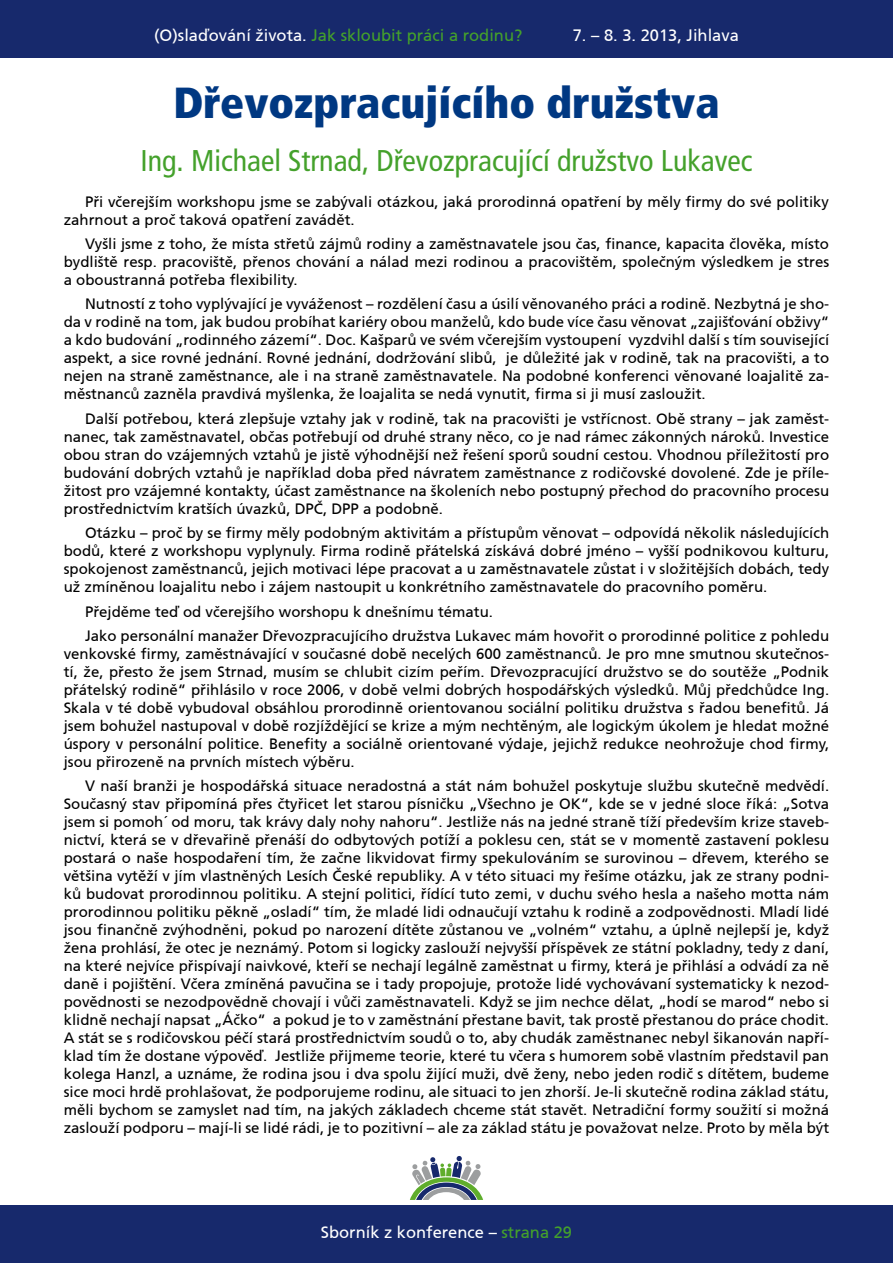
<style>
.page{position:relative;width:893px;height:1263px;background:#fff}
.page>*{position:absolute;margin:0;border:0;box-sizing:border-box;transform-origin:0 0}
.t1{font:900 condensed 43.5px "Frutiger CE";color:#003882}
.t2{font:condensed 30px "Frutiger CE";color:#44a12b}
.t3{font:16.5px "Frutiger CE";color:#fff}
.t4{font:16.5px "Frutiger CE";color:#44a12b}
.t5{font:15px/18px "Frutiger CE";color:#000;text-align:justify}
.s1{color:#fff}
.s2{color:#44a12b}
</style>
<div class="page">
<div style="left:0;top:1205px;width:893px;height:58px;background:#17296c"></div>
<svg style="left:410px;top:1156px;width:73px;height:44px"></svg>
<div style="left:0;top:0;width:893px;height:58px;background:#17296c"></div>
<p class="t4" style="left:154px;top:26px;width:370px"><span class="s1">(O)slaďování života.</span> Jak skloubit práci a rodinu?</p>
<p class="t3" style="left:573px;top:26px;width:168px">7. – 8. 3. 2013, Jihlava</p>
<h1 class="t1" style="left:173px;top:78px;width:548px">Dřevozpracujícího družstva</h1>
<h2 class="t2" style="left:140px;top:143px;width:614px">Ing. Michael Strnad, Dřevozpracující družstvo Lukavec</h2>
<p class="t5" style="left:64px;top:192px;width:767px;text-indent:21px">Při včerejším workshopu jsme se zabývali otázkou, jaká prorodinná opatření by měly firmy do své politiky zahrnout a proč taková opatření zavádět.</p>
<p class="t5" style="left:64px;top:235px;width:767px;text-indent:21px">Vyšli jsme z toho, že místa střetů zájmů rodiny a zaměstnavatele jsou čas, finance, kapacita člověka, místo bydliště resp. pracoviště, přenos chování a nálad mezi rodinou a pracovištěm, společným výsledkem je stres a oboustranná potřeba flexibility.</p>
<p class="t5" style="left:64px;top:295px;width:767px;text-indent:21px">Nutností z toho vyplývající je vyváženost – rozdělení času a úsilí věnovaného práci a rodině. Nezbytná je sho&shy;da v rodině na tom, jak budou probíhat kariéry obou manželů, kdo bude více času věnovat „zajišťování obživy“ a kdo budování „rodinného zázemí“. Doc. Kašparů ve svém včerejším vystoupení vyzdvihl další s tím související aspekt, a sice rovné jednání. Rovné jednání, dodržování slibů, je důležité jak v rodině, tak na pracovišti, a to nejen na straně zaměstnance, ale i na straně zaměstnavatele. Na podobné konferenci věnované loajalitě za&shy;městnanců zazněla pravdivá myšlenka, že loajalita se nedá vynutit, firma si ji musí zasloužit.</p>
<p class="t5" style="left:64px;top:410px;width:767px;text-indent:21px">Další potřebou, která zlepšuje vztahy jak v rodině, tak na pracovišti je vstřícnost. Obě strany – jak zaměst&shy;nanec, tak zaměstnavatel, občas potřebují od druhé strany něco, co je nad rámec zákonných nároků. Investice obou stran do vzájemných vztahů je jistě výhodnější než řešení sporů soudní cestou. Vhodnou příležitostí pro budování dobrých vztahů je například doba před návratem zaměstnance z rodičovské dovolené. Zde je příle&shy;žitost pro vzájemné kontakty, účast zaměstnance na školeních nebo postupný přechod do pracovního procesu prostřednictvím kratších úvazků, DPČ, DPP a podobně.</p>
<p class="t5" style="left:64px;top:524px;width:767px;text-indent:21px">Otázku – proč by se firmy měly podobným aktivitám a přístupům věnovat – odpovídá několik následujících bodů, které z workshopu vyplynuly. Firma rodině přátelská získává dobré jméno – vyšší podnikovou kulturu, spokojenost zaměstnanců, jejich motivaci lépe pracovat a u zaměstnavatele zůstat i v složitějších dobách, tedy už zmíněnou loajalitu nebo i zájem nastoupit u konkrétního zaměstnavatele do pracovního poměru.</p>
<p class="t5" style="left:85px;top:599px;width:746px;line-height:24.3px">Přejděme teď od včerejšího worshopu k dnešnímu tématu.<br>Jako personální manažer Dřevozpracujícího družstva Lukavec mám hovořit o prorodinné politice z pohledu</p>
<p class="t5" style="left:64px;top:645px;width:767px">venkovské firmy, zaměstnávající v současné době necelých 600 zaměstnanců. Je pro mne smutnou skutečnos&shy;tí, že, přesto že jsem Strnad, musím se chlubit cizím peřím. Dřevozpracující družstvo se do soutěže „Podnik přátelský rodině“ přihlásilo v roce 2006, v době velmi dobrých hospodářských výsledků. Můj předchůdce Ing.<br>Skala v té době vybudoval obsáhlou prorodinně orientovanou sociální politiku družstva s řadou benefitů. Já jsem bohužel nastupoval v době rozjíždějící se krize a mým nechtěným, ale logickým úkolem je hledat možné úspory v personální politice. Benefity a sociálně orientované výdaje, jejichž redukce neohrožuje chod firmy, jsou přirozeně na prvních místech výběru.</p>
<p class="t5" style="left:64px;top:777px;width:767px;text-indent:21px">V naší branži je hospodářská situace neradostná a stát nám bohužel poskytuje službu skutečně medvědí.<br>Současný stav připomíná přes čtyřicet let starou písničku „Všechno je OK“, kde se v jedné sloce říká: „Sotva jsem si pomoh´ od moru, tak krávy daly nohy nahoru“. Jestliže nás na jedné straně tíží především krize staveb&shy;nictví, která se v dřevařině přenáší do odbytových potíží a poklesu cen, stát se v momentě zastavení poklesu postará o naše hospodaření tím, že začne likvidovat firmy spekulováním se surovinou – dřevem, kterého se většina vytěží v jím vlastněných Lesích České republiky. A v této situaci my řešíme otázku, jak ze strany podni&shy;ků budovat prorodinnou politiku. A stejní politici, řídící tuto zemi, v duchu svého hesla a našeho motta nám prorodinnou politiku pěkně „osladí“ tím, že mladé lidi odnaučují vztahu k rodině a zodpovědnosti. Mladí lidé jsou finančně zvýhodněni, pokud po narození dítěte zůstanou ve „volném“ vztahu, a úplně nejlepší je, když žena prohlásí, že otec je neznámý. Potom si logicky zaslouží nejvyšší příspěvek ze státní pokladny, tedy z daní, na které nejvíce přispívají naivkové, kteří se nechají legálně zaměstnat u firmy, která je přihlásí a odvádí za ně daně i pojištění. Včera zmíněná pavučina se i tady propojuje, protože lidé vychovávaní systematicky k nezod&shy;povědnosti se nezodpovědně chovají i vůči zaměstnavateli. Když se jim nechce dělat, „hodí se marod“ nebo si klidně nechají napsat „Áčko“ a pokud je to v zaměstnání přestane bavit, tak prostě přestanou do práce chodit.<br>A stát se s rodičovskou péčí stará prostřednictvím soudů o to, aby chudák zaměstnanec nebyl šikanován napří&shy;klad tím že dostane výpověď. Jestliže přijmeme teorie, které tu včera s humorem sobě vlastním představil pan kolega Hanzl, a uznáme, že rodina jsou i dva spolu žijící muži, dvě ženy, nebo jeden rodič s dítětem, budeme sice moci hrdě prohlašovat, že podporujeme rodinu, ale situaci to jen zhorší. Je-li skutečně rodina základ státu, měli bychom se zamyslet nad tím, na jakých základech chceme stát stavět. Netradiční formy soužití si možná zaslouží podporu – mají-li se lidé rádi, je to pozitivní – ale za základ státu je považovat nelze. Proto by měla být</p>
<p class="t3" style="left:321px;top:1222px;width:253px">Sborník z konference – <span class="s2">strana 29</span></p>
</div>
